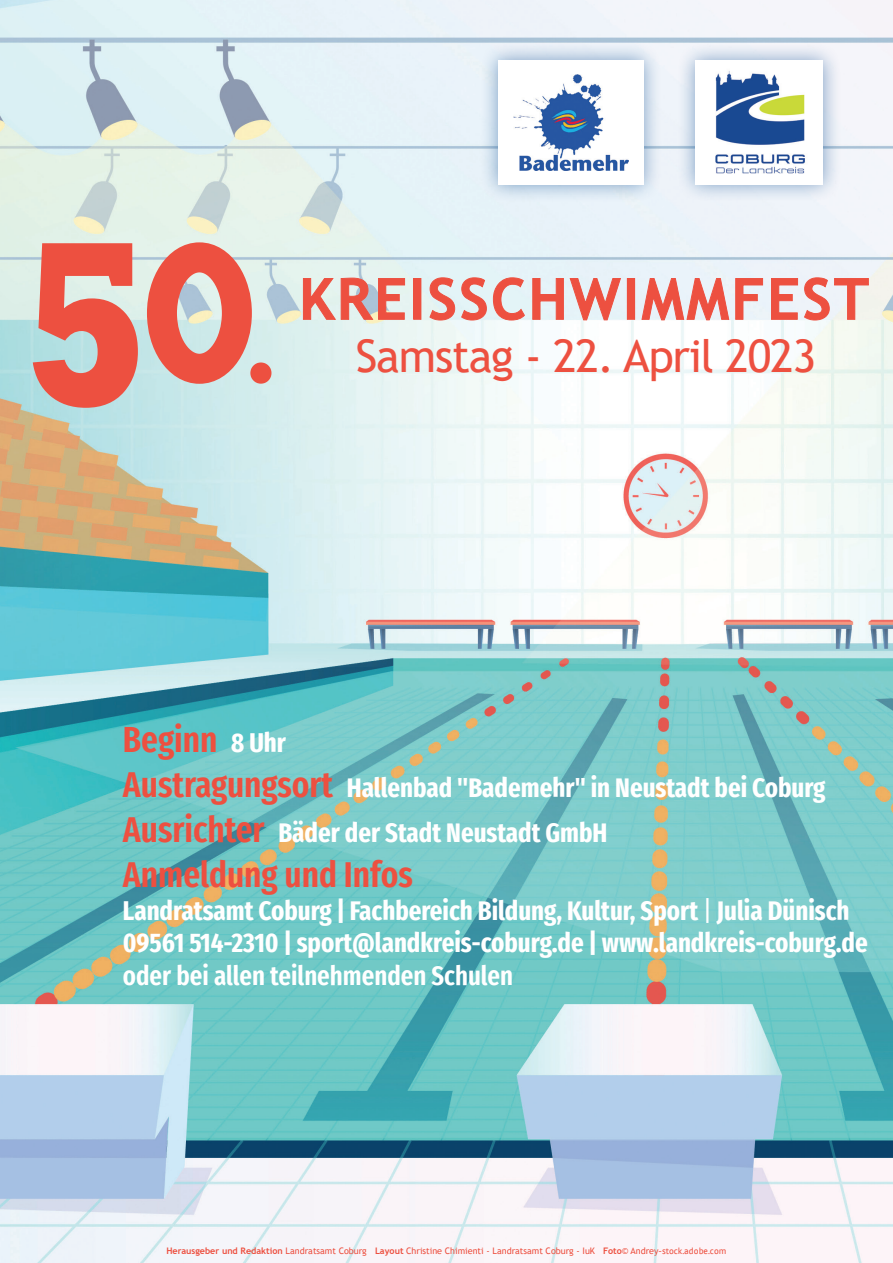
<style>
.page{position:relative;width:893px;height:1263px;background:#fff}
.page>*{position:absolute;margin:0;border:0;box-sizing:border-box;transform-origin:0 0}
.t1{font:800 240px "Rockwell";color:#ed5040;scale:.75 1}
.Verläufe_Groß_Kleins{font:700 120px "Trebuchet MS";color:#ed5040}
.Verläufe_Groß_Kleins-2{font:700 57px "Trebuchet MS";letter-spacing:.045em;color:#ed5040}
.Verläufe_Groß_Kleins-3{font:45px "Trebuchet MS";letter-spacing:-.025em;color:#ed5040}
.t2{font:600 extra-condensed 36px "Fira Sans";color:#ed5040}
.t3{font:700 extra-condensed 27px "Fira Sans";color:#fff}
.t4{font:600 extra-condensed 27px "Fira Sans";color:#fff}
.Spalte_links_-normal{font:9px "Trebuchet MS";color:#ed5040}
.s1{font-weight:700;font-size:27px;color:#fff}
.s2{font-weight:600;font-size:36px;color:#ed5040}
.s3{font-weight:400}
.s4{font-weight:700}
.s5{font-family:"Strada"}
</style>
<div class="page">
<img style="left:0;top:0;width:893px;height:1263px">
<div style="left:676px;top:42px;width:166px;height:161px;background:#01448c;opacity:.5"></div>
<img style="left:695px;top:61px;width:128px;height:123px">
<div style="left:480px;top:41px;width:182px;height:162px;background:#01448c;opacity:.5"></div>
<div style="left:499px;top:60px;width:145px;height:125px;background:#fff"></div>
<img style="left:513px;top:74px;width:116px;height:96px">
<div style="left:147px;top:242px;width:105px;height:142px;border:30px solid #ed5040;border-radius:50%"></div>
<svg style="left:303px;top:277px;width:102px;height:43px;background:#ddd5d1"></svg>
<div style="left:413px;top:278px;width:8px;height:42px;border:1px solid #ed5040"></div>
<svg style="left:429px;top:277px;width:26px;height:44px"></svg>
<svg style="left:461px;top:277px;width:26px;height:44px"></svg>
<svg style="left:493px;top:277px;width:32px;height:44px"></svg>
<svg style="left:532px;top:278px;width:89px;height:43px;background:#e6dee0"></svg>
<div style="left:627px;top:278px;width:8px;height:42px;border:1px solid #ed5040"></div>
<svg style="left:641px;top:278px;width:122px;height:43px;background:#eadde1"></svg>
<svg style="left:771px;top:278px;width:27px;height:42px"></svg>
<svg style="left:804px;top:277px;width:65px;height:44px;background:#eee0e0"></svg>
<p class="t1" style="left:26px;top:187px;width:167px">5</p>
<p class="Verläufe_Groß_Kleins" style="left:240px;top:263px;width:46px">.</p>
<p class="Verläufe_Groß_Kleins-2" style="left:299px;top:263px;width:571px">KREISSCHWIMMFEST</p>
<p class="Verläufe_Groß_Kleins-3" style="left:356px;top:328px;width:462px">Samstag - 22. April 2023</p>
<p class="t2" style="left:123px;top:710px;width:165px">Beginn <span class="s1">8 Uhr</span></p>
<p class="t3" style="left:123px;top:765px;width:704px"><span class="s2">Austragungsort</span> Hallenbad "Bademehr" in Neustadt bei Coburg</p>
<p class="t3" style="left:123px;top:810px;width:486px"><span class="s2">Ausrichter</span> Bäder der Stadt Neustadt GmbH</p>
<p class="t2" style="left:123px;top:845px;width:291px">Anmeldung und Infos</p>
<p class="t3" style="left:123px;top:888px;width:728px">Landratsamt Coburg | Fachbereich Bildung, Kultur, Sport <span class="s3">|</span> Julia Dünisch</p>
<p class="t3" style="left:123px;top:920px;width:746px">09561 514-2310 | sport@landkreis-coburg.de | www.landkreis-coburg.de</p>
<p class="t4" style="left:123px;top:953px;width:392px">oder bei allen teilnehmenden Schulen</p>
<p class="Spalte_links_-normal" style="left:166px;top:1245px;width:561px"><span class="s4">Herausgeber und Redaktion</span> Landratsamt Coburg <span class="s4">Layout</span> Christine Chimienti - Landratsamt Coburg - IuK <span class="s4">Foto</span>© Andrey<span class="s5">-stock.adobe.com</span></p>
</div>
